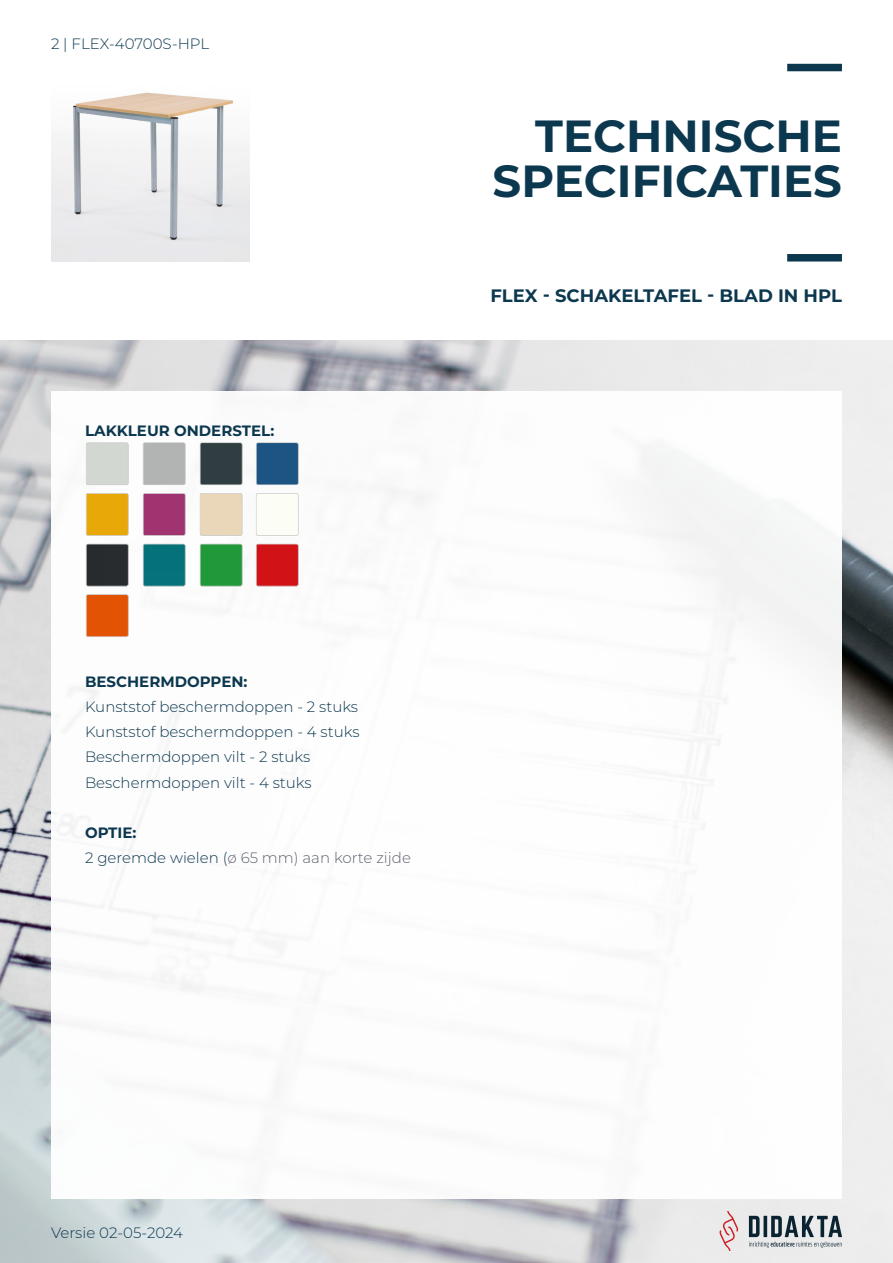
<style>
.page{position:relative;width:893px;height:1263px;background:#fff}
.page>*{position:absolute;margin:0;border:0;box-sizing:border-box;transform-origin:0 0}
.t1{font:700 45px/45px "Montserrat";color:#0c384f;text-align:right}
.Titel_2{font:700 18px "Montserrat";color:#0c384f}
.Titel_3{font:300 15px "Montserrat";color:#0c384f}
.Titel_3-2{font:700 15px "Montserrat";color:#0c384f}
.Titel_3-3{font:300 15px "Montserrat";color:#5f6270}
.s1{color:#0c384f}
</style>
<div class="page">
<img style="left:0;top:340px;width:893px;height:923px">
<div style="left:51px;top:391px;width:791px;height:808px;background:#fff"></div>
<svg style="left:719px;top:1212px;width:19px;height:38px"></svg>
<svg style="left:749px;top:1216px;width:93px;height:32px"></svg>
<div style="left:787px;top:64px;width:55px;height:7px;background:#0c384f"></div>
<div style="left:787px;top:254px;width:55px;height:7px;background:#0c384f"></div>
<svg style="left:86px;top:442px;width:213px;height:195px"></svg>
<img style="left:51px;top:92px;width:198px;height:170px">
<p class="Titel_3" style="left:51px;top:33px;width:160px">2 | FLEX-40700S-HPL</p>
<p class="Titel_3-2" style="left:85px;top:419px;width:191px">LAKKLEUR ONDERSTEL:</p>
<h1 class="t1" style="left:493px;top:111px;width:351px">TECHNISCHE<br>SPECIFICATIES</h1>
<p class="Titel_2" style="left:490px;top:283px;width:353px">FLEX - SCHAKELTAFEL - BLAD IN HPL</p>
<p class="Titel_3-2" style="left:85px;top:670px;width:164px">BESCHERMDOPPEN:</p>
<p class="Titel_3" style="left:85px;top:696px;width:275px">Kunststof beschermdoppen - 2 stuks</p>
<p class="Titel_3" style="left:85px;top:721px;width:276px">Kunststof beschermdoppen - 4 stuks</p>
<p class="Titel_3" style="left:85px;top:747px;width:227px">Beschermdoppen vilt - 2 stuks</p>
<p class="Titel_3" style="left:85px;top:772px;width:228px">Beschermdoppen vilt - 4 stuks</p>
<p class="Titel_3-2" style="left:85px;top:822px;width:53px">OPTIE:</p>
<p class="Titel_3-3" style="left:85px;top:848px;width:327px"><span class="s1">2 geremde wielen (</span>ø 65 mm) aan korte zijde</p>
<p class="Titel_3" style="left:51px;top:1223px;width:134px">Versie 02-05-2024</p>
</div>
